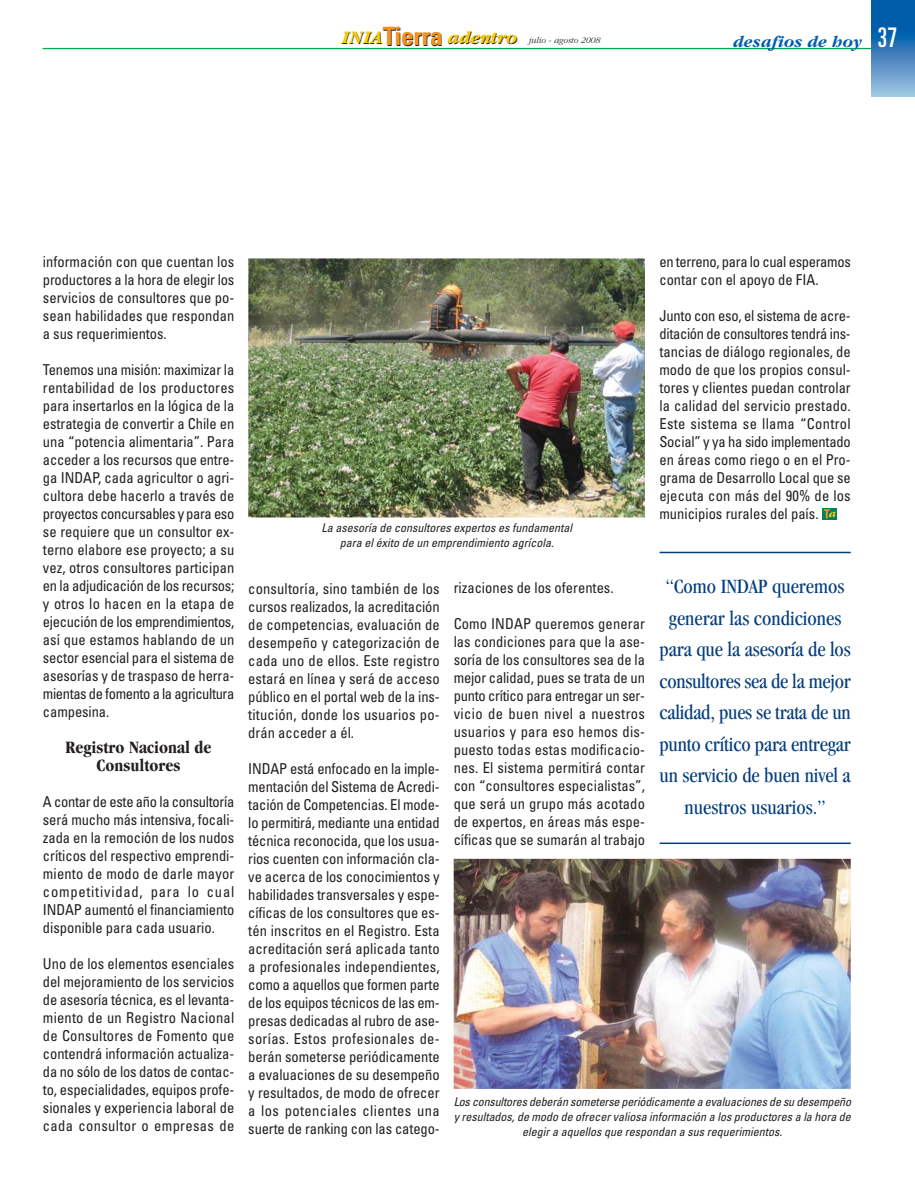
<style>
.page{position:relative;width:915px;height:1191px;background:#fff}
.page>*{position:absolute;margin:0;border:0;box-sizing:border-box;transform-origin:0 0}
.t1{font:condensed 21px/31.5px "Garamond";letter-spacing:-.005em;color:#043d7c;text-align:center}
.t2{font:700 condensed 18px/18px "Garamond";color:#231f20;text-align:center}
.t3{font:italic 700 17.1px "Garamond";color:#005daa}
.t4{font:condensed 15px/18px "Univers";color:#231f20;text-align:justify}
.t5{font:condensed 15px/18px "Univers";letter-spacing:-.02em;color:#231f20}
.t6{font:italic condensed 12px/15px "Univers";letter-spacing:-.005em;color:#231f20;text-align:center}
.t7{font:italic 300 9px "Garamond";color:#231f20}
.s1{font-weight:700;font-size:18.45px}
.s2{font-family:"Univers";font-weight:700;font-style:normal;font-stretch:condensed;font-size:25.35px}
.s3{font-family:"Univers";font-weight:400;font-style:normal;font-stretch:ultra-condensed;font-size:27px;color:#fff}
</style>
<div class="page">
<hr style="left:43px;top:48px;width:871px;height:1px;background:#00a650">
<div style="left:871px;top:0;width:43px;height:29px;background:#005daa"></div>
<svg style="left:871px;top:29px;width:43px;height:68px;background:#518fc5"></svg>
<svg style="left:822px;top:508px;width:14px;height:11px"></svg>
<svg style="left:823px;top:509px;width:12px;height:9px"></svg>
<img style="left:248px;top:258px;width:396px;height:259px">
<hr style="left:659px;top:842px;width:191px;height:2px;background:#043d7c">
<hr style="left:659px;top:552px;width:191px;height:1px;background:#043d7c">
<img style="left:453px;top:859px;width:397px;height:230px">
<p class="t7" style="left:341px;top:37px;width:260px"><span class="s1">INIA</span><span class="s2">Tierra</span> <span class="s1">adentro</span> julio - agosto 2008</p>
<p class="t3" style="left:732px;top:35px;width:166px">desafios de hoy <span class="s3">37</span></p>
<p class="t4" style="left:43px;top:254px;width:193px">información con que cuentan los productores a la hora de elegir los servicios de consultores que po&shy;sean habilidades que respondan a sus requerimientos.</p>
<p class="t4" style="left:43px;top:362px;width:193px">Tenemos una misión: maximizar la rentabilidad de los productores para insertarlos en la lógica de la estrategia de convertir a Chile en una “potencia alimentaria”. Para acceder a los recursos que entre&shy;ga INDAP, cada agricultor o agri&shy;cultora debe hacerlo a través de proyectos concursables y para eso se requiere que un consultor ex&shy;terno elabore ese proyecto; a su vez, otros consultores participan en la adjudicación de los recursos; y otros lo hacen en la etapa de ejecución de los emprendimientos, así que estamos hablando de un sector esencial para el sistema de asesorías y de traspaso de herra&shy;mientas de fomento a la agricultura campesina.</p>
<p class="t2" style="left:66px;top:740px;width:147px">Registro Nacional de<br>Consultores</p>
<p class="t4" style="left:43px;top:794px;width:193px">A contar de este año la consultoría será mucho más intensiva, focali&shy;zada en la remoción de los nudos críticos del respectivo emprendi&shy;miento de modo de darle mayor competitividad, para lo cual INDAP aumentó el financiamiento disponible para cada usuario.</p>
<p class="t4" style="left:43px;top:956px;width:193px">Uno de los elementos esenciales del mejoramiento de los servicios de asesoría técnica, es el levanta&shy;miento de un Registro Nacional de Consultores de Fomento que contendrá información actualiza&shy;da no sólo de los datos de contac&shy;to, especialidades, equipos profe&shy;sionales y experiencia laboral de cada consultor o empresas de</p>
<p class="t6" style="left:321px;top:521px;width:252px">La asesoría de consultores expertos es fundamental para el éxito de un emprendimiento agrícola.</p>
<p class="t5" style="left:659px;top:254px;width:193px">en terreno, para lo cual esperamos contar con el apoyo de FIA.</p>
<p class="t4" style="left:659px;top:308px;width:193px">Junto con eso, el sistema de acre&shy;ditación de consultores tendrá ins&shy;tancias de diálogo regionales, de modo de que los propios consul&shy;tores y clientes puedan controlar la calidad del servicio prestado.<br>Este sistema se llama “Control Social” y ya ha sido implementado en áreas como riego o en el Pro&shy;grama de Desarrollo Local que se ejecuta con más del 90% de los municipios rurales del país.</p>
<p class="t4" style="left:248px;top:581px;width:193px">consultoría, sino también de los cursos realizados, la acreditación de competencias, evaluación de desempeño y categorización de cada uno de ellos. Este registro estará en línea y será de acceso público en el portal web de la ins&shy;titución, donde los usuarios po&shy;drán acceder a él.</p>
<p class="t4" style="left:248px;top:761px;width:193px">INDAP está enfocado en la imple&shy;mentación del Sistema de Acredi&shy;tación de Competencias. El mode&shy;lo permitirá, mediante una entidad técnica reconocida, que los usua&shy;rios cuenten con información cla&shy;ve acerca de los conocimientos y habilidades transversales y espe&shy;cíficas de los consultores que es&shy;tén inscritos en el Registro. Esta acreditación será aplicada tanto a profesionales independientes, como a aquellos que formen parte de los equipos técnicos de las em&shy;presas dedicadas al rubro de ase&shy;sorías. Estos profesionales de&shy;berán someterse periódicamente a evaluaciones de su desempeño y resultados, de modo de ofrecer a los potenciales clientes una suerte de ranking con las catego-</p>
<p class="t4" style="left:453px;top:580px;width:161px">rizaciones de los oferentes.</p>
<p class="t4" style="left:453px;top:615px;width:193px">Como INDAP queremos generar las condiciones para que la ase&shy;soría de los consultores sea de la mejor calidad, pues se trata de un punto crítico para entregar un ser&shy;vicio de buen nivel a nuestros usuarios y para eso hemos dis&shy;puesto todas estas modificacio&shy;nes. El sistema permitirá contar con “consultores especialistas”, que será un grupo más acotado de expertos, en áreas más espe&shy;cíficas que se sumarán al trabajo</p>
<h1 class="t1" style="left:659px;top:572px;width:193px">“Como INDAP queremos generar las condiciones para que la asesoría de los consultores sea de la mejor calidad, pues se trata de un punto crítico para entregar un servicio de buen nivel a nuestros usuarios.”</h1>
<p class="t6" style="left:453px;top:1095px;width:398px">Los consultores deberán someterse periódicamente a evaluaciones de su desempeño y resultados, de modo de ofrecer valiosa información a los productores a la hora de elegir a aquellos que respondan a sus requerimientos.</p>
</div>
